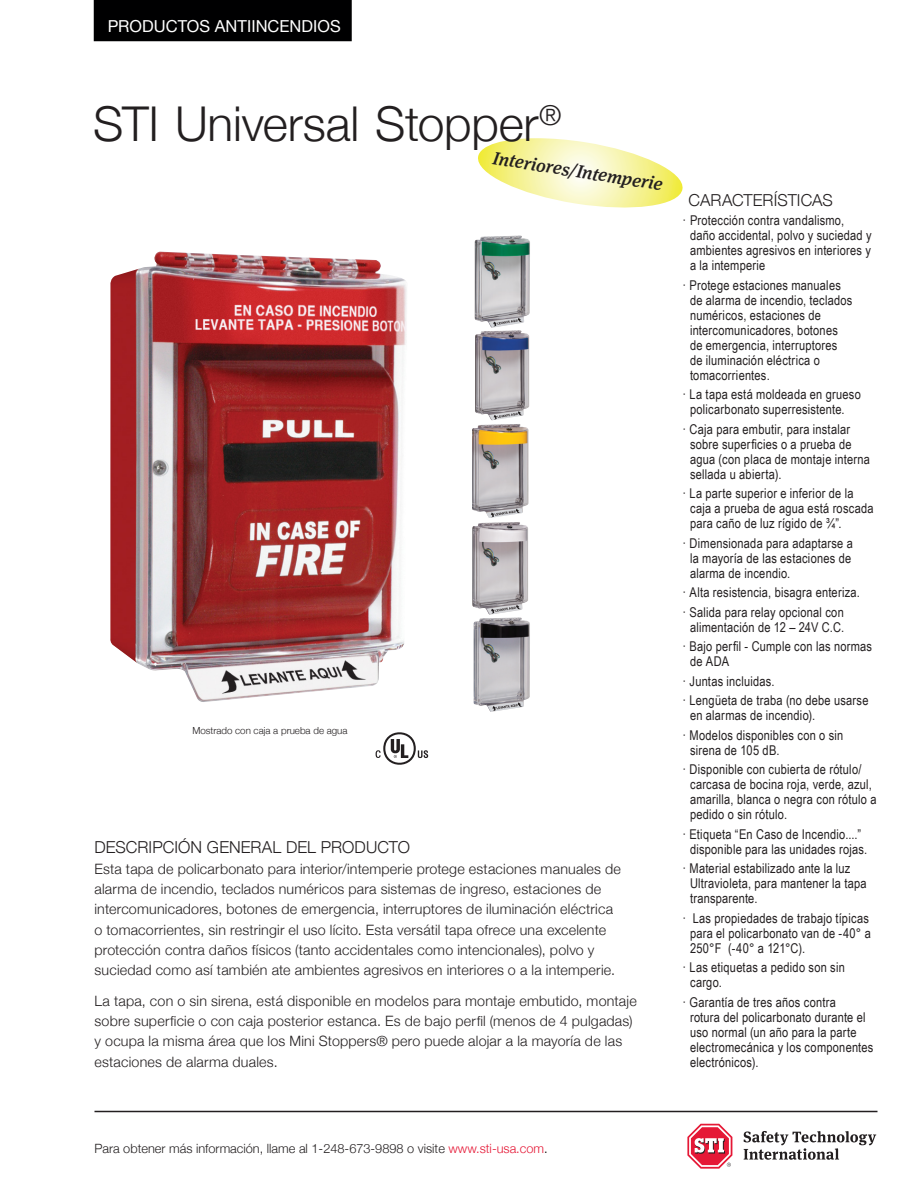
<style>
.page{position:relative;width:918px;height:1188px;background:#fff}
.page>*{position:absolute;margin:0;border:0;box-sizing:border-box;transform-origin:0 0}
.head_1{font:300 48px "Helvetica Neue";letter-spacing:-.005em;color:#231f20}
.head_4{font:italic 500 18px "Meta Serif Pro";color:#231f20}
.head_3{font:300 16.5px "Helvetica Neue";letter-spacing:.005em;color:#231f20}
.t1{font:16.5px "Helvetica Neue";color:#fff}
.text_1{font:300 14.25px/20.2px "Helvetica Neue";letter-spacing:.015em;color:#231f20}
.sidebar_bullet_bold{font:13.5px/15px "Arial Narrow";letter-spacing:.015em;color:#231f20}
.t2{font:300 12.75px "Helvetica Neue";color:#231f20}
.text_3_footer{font:300 9.75px "Helvetica Neue";color:#231f20}
.s1{color:#e51836}
.s2{color:#000001}
</style>
<div class="page">
<svg style="left:744px;top:1131px;width:132px;height:29px"></svg>
<svg style="left:687px;top:1124px;width:45px;height:45px"></svg>
<div style="left:94px;top:0;width:258px;height:41px;background:#000001"></div>
<hr style="left:94px;top:1111px;width:784px;height:1px;background:#231f20">
<img style="left:110px;top:252px;width:297px;height:450px">
<svg style="left:478px;top:138px;width:205px;height:70px"></svg>
<svg style="left:376px;top:732px;width:52px;height:33px"></svg>
<img style="left:474px;top:618px;width:56px;height:94px">
<img style="left:472px;top:522px;width:56px;height:93px">
<img style="left:472px;top:424px;width:57px;height:94px">
<img style="left:475px;top:330px;width:55px;height:91px">
<img style="left:475px;top:236px;width:55px;height:92px">
<p class="t1" style="left:108px;top:14px;width:234px">PRODUCTOS ANTIINCENDIOS</p>
<p class="head_1" style="left:93px;top:85px;width:470px">STI Universal Stopper<sup>®</sup></p>
<p class="head_4" style="left:495px;top:144px;width:173px;rotate:9deg">Interiores/Intemperie</p>
<p class="text_3_footer" style="left:192px;top:723px;width:157px">Mostrado con caja a prueba de agua</p>
<p class="head_3" style="left:94px;top:834px;width:317px">DESCRIPCIÓN GENERAL DEL PRODUCTO</p>
<p class="text_1" style="left:94px;top:858px;width:528px">Esta tapa de policarbonato para interior/intemperie protege estaciones manuales de alarma de incendio, teclados numéricos para sistemas de ingreso, estaciones de intercomunicadores, botones de emergencia, interruptores de iluminación eléctrica o tomacorrientes, sin restringir el uso lícito. Esta versátil tapa ofrece una excelente protección contra daños físicos (tanto accidentales como intencionales), polvo y suciedad como así también ate ambientes agresivos en interiores o a la intemperie.</p>
<p class="text_1" style="left:94px;top:990px;width:544px">La tapa, con o sin sirena, está disponible en modelos para montaje embutido, montaje sobre superficie o con caja posterior estanca. Es de bajo perfil (menos de 4 pulgadas) y ocupa la misma área que los Mini Stoppers® pero puede alojar a la mayoría de las estaciones de alarma duales.</p>
<p class="head_3" style="left:689px;top:187px;width:146px">CARACTERÍSTICAS</p>
<p class="sidebar_bullet_bold" style="left:690px;top:212px;width:183px;text-indent:-8px">· Protección contra vandalismo, daño accidental, polvo y suciedad y ambientes agresivos en interiores y a la intemperie</p>
<p class="sidebar_bullet_bold" style="left:690px;top:277px;width:164px;text-indent:-8px">· Protege estaciones manuales de alarma de incendio, teclados numéricos, estaciones de intercomunicadores, botones de emergencia, interruptores de iluminación eléctrica o tomacorrientes.</p>
<p class="sidebar_bullet_bold" style="left:690px;top:386px;width:172px;text-indent:-8px">· La tapa está moldeada en grueso policarbonato superresistente.</p>
<p class="sidebar_bullet_bold" style="left:690px;top:421px;width:181px;text-indent:-8px">· Caja para embutir, para instalar sobre superficies o a prueba de agua (con placa de montaje interna sellada u abierta).</p>
<p class="sidebar_bullet_bold" style="left:690px;top:485px;width:185px;text-indent:-8px">· La parte superior e inferior de la caja a prueba de agua está roscada para caño de luz rígido de ¾”.</p>
<p class="sidebar_bullet_bold" style="left:690px;top:535px;width:164px;text-indent:-8px">· Dimensionada para adaptarse a la mayoría de las estaciones de alarma de incendio.</p>
<p class="sidebar_bullet_bold" style="left:683px;top:584px;width:179px">· Alta resistencia, bisagra enteriza.</p>
<p class="sidebar_bullet_bold" style="left:683px;top:604px;width:163px;text-align:center">· Salida para relay opcional con alimentación de 12 – 24V C.C.</p>
<p class="sidebar_bullet_bold" style="left:690px;top:638px;width:184px;text-indent:-8px">· Bajo perfil - Cumple con las normas de ADA</p>
<p class="sidebar_bullet_bold" style="left:683px;top:673px;width:94px">· Juntas incluidas.</p>
<p class="sidebar_bullet_bold" style="left:690px;top:692px;width:180px;text-indent:-8px">· Lengüeta de traba (no debe usarse en alarmas de incendio).</p>
<p class="sidebar_bullet_bold" style="left:690px;top:727px;width:155px;text-indent:-8px">· Modelos disponibles con o sin sirena de 105 dB.</p>
<p class="sidebar_bullet_bold" style="left:690px;top:761px;width:188px;text-indent:-8px">· Disponible con cubierta de rótulo/ carcasa de bocina roja, verde, azul, amarilla, blanca o negra con rótulo a pedido o sin rótulo.</p>
<p class="sidebar_bullet_bold" style="left:683px;top:826px;width:186px;text-align:center">· Etiqueta “En Caso de Incendio....” disponible para las unidades rojas.</p>
<p class="sidebar_bullet_bold" style="left:690px;top:860px;width:178px;text-indent:-8px">· Material estabilizado ante la luz<br>Ultravioleta, para mantener la tapa transparente.</p>
<p class="sidebar_bullet_bold" style="left:690px;top:910px;width:182px;text-indent:-8px">· Las propiedades de trabajo típicas para el policarbonato van de -40° a<br>250°F (-40° a 121°C).</p>
<p class="sidebar_bullet_bold" style="left:690px;top:959px;width:156px;text-indent:-8px">· Las etiquetas a pedido son sin cargo.</p>
<p class="sidebar_bullet_bold" style="left:690px;top:994px;width:185px;text-indent:-8px">· Garantía de tres años contra<br>rotura del policarbonato durante el uso normal (un año para la parte electromecánica y los componentes electrónicos).</p>
<p class="t2" style="left:94px;top:1139px;width:455px">Para obtener más información, llame al 1-248-673-9898 o visite <span class="s1">www.sti-usa.com</span><span class="s2">.</span></p>
</div>
